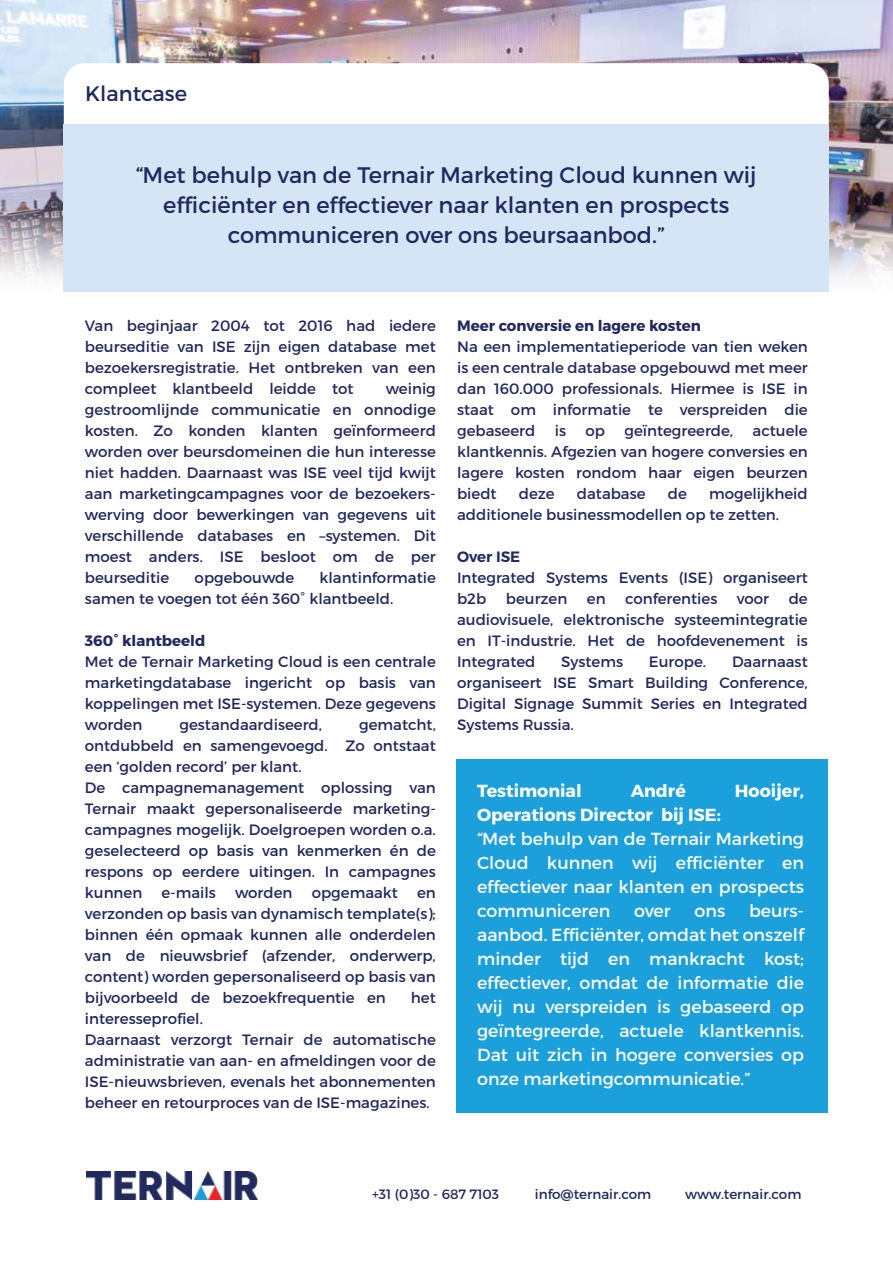
<style>
.page{position:relative;width:893px;height:1263px;background:#fff}
.page>*{position:absolute;margin:0;border:0;box-sizing:border-box;transform-origin:0 0}
.t1{font:22.5px/30px "Montserrat";color:#21285d;text-align:center}
.t2{font:21px "Montserrat";color:#21285d}
.t3{font:17.4px/24px "Montserrat";color:#fff;text-align:justify}
.t4{font:700 17.4px "Montserrat";color:#fff}
.t5{font:15px/21px "Montserrat";color:#21285d;text-align:justify}
.t6{font:15px/21px "Montserrat";color:#22295d;text-align:justify}
.t7{font:700 15px "Montserrat";color:#21285d}
.t8{font:600 15px "Montserrat";color:#21285d}
.t9{font:13.5px "Montserrat";color:#1f295c}
.s1{color:#21285d}
</style>
<div class="page">
<img style="left:0;top:0;width:893px;height:211px">
<svg style="left:0;top:211px;width:893px;height:81px"></svg>
<svg style="left:64px;top:63px;width:765px;height:229px"></svg>
<div style="left:456px;top:759px;width:372px;height:354px;background:#1ca0db"></div>
<div style="left:64px;top:124px;width:765px;height:167px;background:#d5e5f6"></div>
<img style="left:86px;top:1171px;width:171px;height:28px">
<h2 class="t2" style="left:85px;top:81px;width:103px">Klantcase</h2>
<h1 class="t1" style="left:136px;top:160px;width:622px">“Met behulp van de Ternair Marketing Cloud kunnen wij efficiënter en effectiever naar klanten en prospects communiceren over ons beursaanbod.”</h1>
<p class="t5" style="left:85px;top:315px;width:352px">Van beginjaar 2004 tot 2016 had iedere beurseditie van ISE zijn eigen database met bezoekersregistratie. Het ontbreken van een compleet klantbeeld leidde tot</p>
<p class="t5" style="left:85px;top:378px;width:352px;text-indent:301px">weinig gestroomlijnde communicatie en onnodige kosten. Zo konden klanten geïnformeerd worden over beursdomeinen die hun interesse niet hadden. Daarnaast was ISE veel tijd kwijt aan marketingcampagnes voor de bezoekers&shy;werving door bewerkingen van gegevens uit verschillende databases en –systemen. Dit moest anders. ISE besloot om de per beurseditie</p>
<p class="t5" style="left:85px;top:567px;width:352px;text-indent:235px">klantinformatie samen te voegen tot één 360˚ klantbeeld.</p>
<p class="t7" style="left:85px;top:631px;width:122px">360˚ klantbeeld</p>
<p class="t5" style="left:85px;top:651px;width:352px">Met de Ternair Marketing Cloud is een centrale marketingdatabase ingericht op basis van koppelingen met ISE-systemen. Deze gegevens worden</p>
<p class="t5" style="left:195px;top:567px;width:101px">opgebouwde</p>
<p class="t5" style="left:179px;top:714px;width:144px">gestandaardiseerd,</p>
<p class="t5" style="left:85px;top:714px;width:352px;text-align:left;text-indent:274px">gematcht, ontdubbeld en samengevoegd. Zo ontstaat een ‘golden record’ per klant.<br>De campagnemanagement oplossing van Ternair maakt gepersonaliseerde marketing&shy;campagnes mogelijk. Doelgroepen worden o.a. geselecteerd op basis van kenmerken én de respons op eerdere uitingen. In campagnes kunnen</p>
<p class="t5" style="left:161px;top:882px;width:56px">e-mails</p>
<p class="t5" style="left:235px;top:882px;width:59px">worden</p>
<p class="t5" style="left:312px;top:882px;width:88px">opgemaakt</p>
<p class="t5" style="left:85px;top:882px;width:352px;text-indent:332px">en verzonden op basis van dynamisch template(s); binnen één opmaak kunnen alle onderdelen van de nieuwsbrief (afzender, onderwerp, content) worden gepersonaliseerd op basis van bijvoorbeeld de bezoekfrequentie en</p>
<p class="t5" style="left:411px;top:987px;width:26px">het</p>
<p class="t5" style="left:85px;top:1008px;width:352px;text-align:left">interesseprofiel.<br>Daarnaast verzorgt Ternair de automatische administratie van aan- en afmeldingen voor de ISE-nieuwsbrieven, evenals het abonnementen beheer en retourproces van de ISE-magazines.</p>
<p class="t7" style="left:457px;top:316px;width:245px">Meer conversie en lagere kosten</p>
<p class="t6" style="left:457px;top:336px;width:352px"><span class="s1">Na een implementatieperiode van tien weken is een centrale</span> database opgebouwd met meer dan 160.000 professionals. Hiermee is ISE in staat om informatie te verspreiden die gebaseerd</p>
<p class="t6" style="left:555px;top:420px;width:13px">is</p>
<p class="t6" style="left:585px;top:420px;width:21px">op</p>
<p class="t6" style="left:624px;top:420px;width:110px">geïntegreerde,</p>
<p class="t6" style="left:457px;top:420px;width:352px;text-indent:295px">actuele klantkennis. Afgezien van hogere conversies en lagere kost<span class="s1">en rondom haar eigen beurzen biedt</span></p>
<p class="t5" style="left:457px;top:483px;width:352px;text-indent:252px">mogelijkheid additionele businessmodellen op te zetten.</p>
<p class="t8" style="left:457px;top:547px;width:65px">Over ISE</p>
<p class="t5" style="left:457px;top:567px;width:352px">Integrated Systems Events (ISE) organiseert b2b</p>
<p class="t5" style="left:519px;top:483px;width:37px">deze</p>
<p class="t5" style="left:577px;top:483px;width:70px">database</p>
<p class="t5" style="left:668px;top:483px;width:21px">de</p>
<p class="t5" style="left:506px;top:588px;width:63px">beurzen</p>
<p class="t5" style="left:587px;top:588px;width:20px">en</p>
<p class="t5" style="left:625px;top:588px;width:94px">conferenties</p>
<p class="t5" style="left:737px;top:588px;width:34px">voor</p>
<p class="t5" style="left:457px;top:588px;width:352px;text-indent:332px">de audiovisuele, elektronische systeemintegratie en IT-industrie. Het de hoofdevenement is Integrated</p>
<p class="t5" style="left:561px;top:651px;width:63px">Systems</p>
<p class="t5" style="left:649px;top:651px;width:59px">Europe.</p>
<p class="t5" style="left:457px;top:651px;width:352px;text-indent:275px">Daarnaast organiseert ISE Smart Building Conference, Digital Signage Summit Series en Integrated Systems Russia.</p>
<p class="t4" style="left:477px;top:780px;width:106px">Testimonial</p>
<p class="t4" style="left:631px;top:780px;width:57px">André</p>
<p class="t4" style="left:735px;top:780px;width:71px">Hooijer,</p>
<p class="t4" style="left:477px;top:804px;width:245px">Operations Director bij ISE:</p>
<p class="t3" style="left:477px;top:827px;width:328px">“Met behulp van de Ternair Marketing Cloud kunnen wij efficiënter en effectiever naar klanten en prospects communiceren</p>
<p class="t3" style="left:477px;top:899px;width:328px;text-indent:272px">beurs&shy;aanbod. Efficiënter, omdat het onszelf minder tijd en mankracht kost; effectiever, omdat de informatie die wij nu verspreiden is gebaseerd op geïntegreerde, actuele klantkennis.<br>Dat uit zich in hogere conversies op onze marketingcommunicatie.”</p>
<p class="t3" style="left:634px;top:899px;width:38px">over</p>
<p class="t3" style="left:694px;top:899px;width:32px">ons</p>
<p class="t9" style="left:372px;top:1186px;width:128px">+31 (0)30 - 687 7103</p>
<p class="t9" style="left:535px;top:1186px;width:118px">info@ternair.com</p>
<p class="t9" style="left:685px;top:1186px;width:118px">www.ternair.com</p>
</div>
